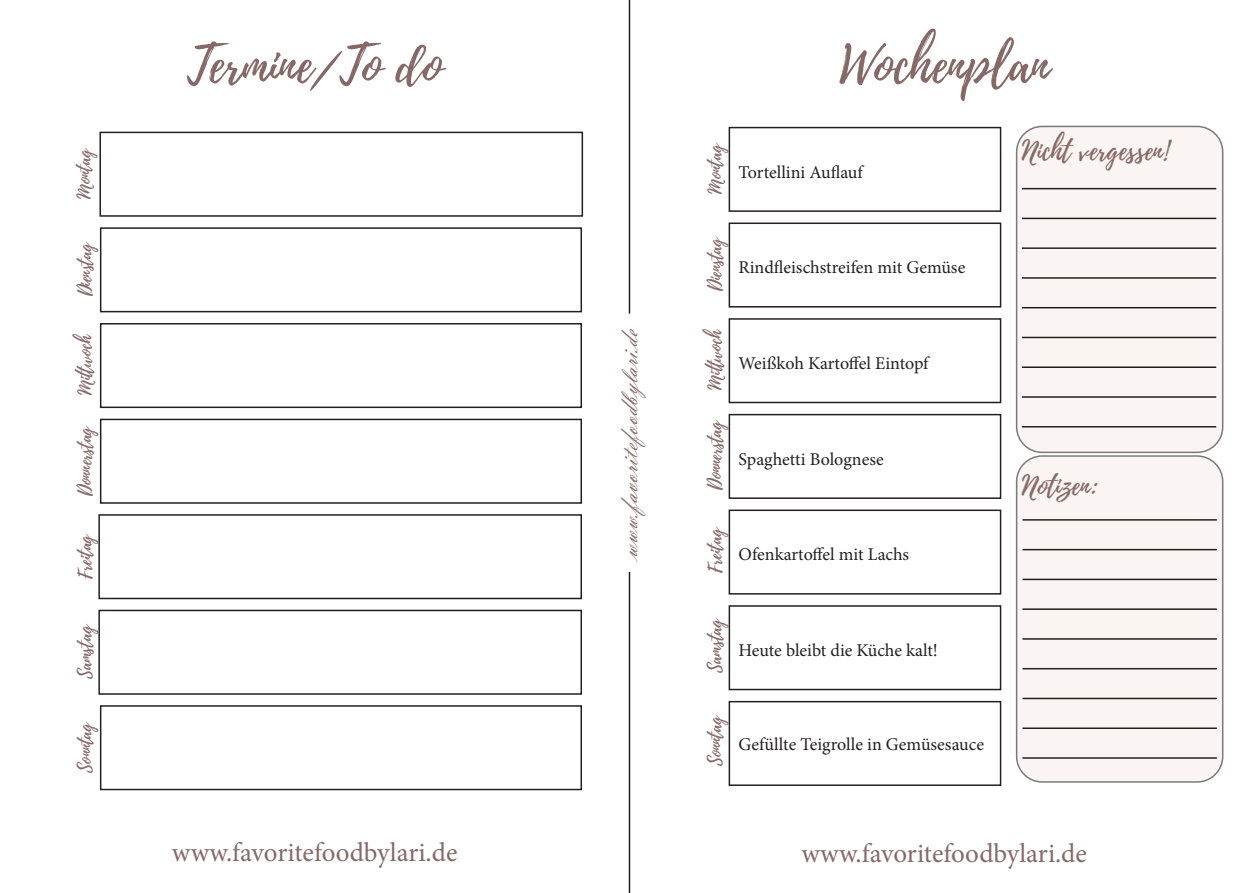
<style>
.page{position:relative;width:1259px;height:893px;background:#fff}
.page>*{position:absolute;margin:0;border:0;box-sizing:border-box;transform-origin:0 0}
.t1{font:51px "Playlist Script";color:#866967}
.t2{font:27px "Minion Pro";color:#866967}
.t3{font:27px "Vladimir Script";color:#866967}
.t4{font:27px "Playlist Script";color:#866967}
.t5{font:18px "Minion Pro";color:#231f20}
.t6{font:18px "Playlist Script";color:#866967}
</style>
<div class="page">
<hr style="left:629px;top:0;width:1px;height:314px;background:#231f20">
<hr style="left:629px;top:572px;width:1px;height:321px;background:#231f20">
<div style="left:728px;top:127px;width:273px;height:85px;border:2px solid #231f20"></div>
<div style="left:728px;top:223px;width:273px;height:85px;border:2px solid #231f20"></div>
<div style="left:728px;top:318px;width:273px;height:85px;border:2px solid #231f20"></div>
<div style="left:728px;top:414px;width:273px;height:85px;border:2px solid #231f20"></div>
<div style="left:728px;top:510px;width:273px;height:85px;border:2px solid #231f20"></div>
<div style="left:728px;top:605px;width:273px;height:85px;border:2px solid #231f20"></div>
<div style="left:728px;top:701px;width:273px;height:85px;border:2px solid #231f20"></div>
<div style="left:1016px;top:456px;width:206px;height:326px;background:#faf4f2;border-radius:26px"></div>
<div style="left:1016px;top:455px;width:207px;height:328px;border:2px solid #231f20;border-radius:26px"></div>
<div style="left:1016px;top:126px;width:206px;height:326px;background:#faf4f2;border-radius:26px"></div>
<div style="left:1016px;top:126px;width:207px;height:327px;border:2px solid #231f20;border-radius:26px"></div>
<div style="left:99px;top:132px;width:484px;height:85px;border:2px solid #231f20"></div>
<div style="left:100px;top:227px;width:482px;height:85px;border:2px solid #231f20"></div>
<div style="left:100px;top:323px;width:482px;height:85px;border:2px solid #231f20"></div>
<div style="left:100px;top:419px;width:482px;height:85px;border:2px solid #231f20"></div>
<div style="left:98px;top:514px;width:484px;height:85px;border:2px solid #231f20"></div>
<div style="left:98px;top:610px;width:484px;height:85px;border:2px solid #231f20"></div>
<div style="left:100px;top:705px;width:482px;height:85px;border:2px solid #231f20"></div>
<hr style="left:1022px;top:188px;width:194px;height:1px;background:#231f20">
<hr style="left:1022px;top:218px;width:194px;height:1px;background:#231f20">
<hr style="left:1022px;top:247px;width:194px;height:2px;background:#231f20">
<hr style="left:1022px;top:277px;width:194px;height:2px;background:#231f20">
<hr style="left:1022px;top:307px;width:194px;height:1px;background:#231f20">
<hr style="left:1022px;top:337px;width:194px;height:1px;background:#231f20">
<hr style="left:1022px;top:366px;width:194px;height:2px;background:#231f20">
<hr style="left:1022px;top:396px;width:194px;height:2px;background:#231f20">
<hr style="left:1022px;top:426px;width:194px;height:1px;background:#231f20">
<hr style="left:1022px;top:519px;width:194px;height:2px;background:#231f20">
<hr style="left:1022px;top:549px;width:194px;height:1px;background:#231f20">
<hr style="left:1022px;top:579px;width:194px;height:1px;background:#231f20">
<hr style="left:1022px;top:608px;width:194px;height:2px;background:#231f20">
<hr style="left:1022px;top:638px;width:194px;height:2px;background:#231f20">
<hr style="left:1022px;top:668px;width:194px;height:1px;background:#231f20">
<hr style="left:1022px;top:698px;width:194px;height:1px;background:#231f20">
<hr style="left:1022px;top:727px;width:194px;height:2px;background:#231f20">
<hr style="left:1022px;top:757px;width:194px;height:2px;background:#231f20">
<p class="t6" style="left:71px;top:199px;width:54px;rotate:-90deg">Montag</p>
<p class="t6" style="left:72px;top:296px;width:57px;rotate:-90deg">Dienstag</p>
<p class="t6" style="left:72px;top:395px;width:61px;rotate:-90deg">Mittwoch</p>
<p class="t6" style="left:72px;top:496px;width:73px;rotate:-90deg">Donnerstag</p>
<p class="t6" style="left:72px;top:579px;width:48px;rotate:-90deg">Freitag</p>
<p class="t6" style="left:72px;top:679px;width:58px;rotate:-90deg">Samstag</p>
<p class="t6" style="left:72px;top:772px;width:54px;rotate:-90deg">Sonntag</p>
<h1 class="t1" style="left:187px;top:29px;width:257px">Termine/To do</h1>
<h2 class="t2" style="left:172px;top:834px;width:287px">www.favoritefoodbylari.de</h2>
<h2 class="t3" style="left:613px;top:559px;width:235px;rotate:-90deg">www.favoritefoodbylari.de</h2>
<h1 class="t1" style="left:839px;top:29px;width:211px">Wochenplan</h1>
<p class="t6" style="left:702px;top:194px;width:54px;rotate:-90deg">Montag</p>
<p class="t5" style="left:738px;top:160px;width:126px">Tortellini Auflauf</p>
<h2 class="t4" style="left:1022px;top:132px;width:148px">Nicht vergessen!</h2>
<p class="t6" style="left:702px;top:291px;width:57px;rotate:-90deg">Dienstag</p>
<p class="t6" style="left:702px;top:390px;width:61px;rotate:-90deg">Mittwoch</p>
<p class="t6" style="left:702px;top:490px;width:73px;rotate:-90deg">Donnerstag</p>
<p class="t6" style="left:702px;top:573px;width:48px;rotate:-90deg">Freitag</p>
<p class="t5" style="left:738px;top:255px;width:228px">Rindfleischstreifen mit Gemüse</p>
<p class="t5" style="left:738px;top:351px;width:191px">Weißkoh Kartoffel Eintopf</p>
<p class="t5" style="left:738px;top:447px;width:147px">Spaghetti Bolognese</p>
<p class="t5" style="left:738px;top:542px;width:172px">Ofenkartoffel mit Lachs</p>
<h2 class="t4" style="left:1022px;top:466px;width:78px">Notizen:</h2>
<p class="t6" style="left:702px;top:673px;width:58px;rotate:-90deg">Samstag</p>
<p class="t5" style="left:738px;top:638px;width:201px">Heute bleibt die Küche kalt!</p>
<p class="t6" style="left:702px;top:766px;width:54px;rotate:-90deg">Sonntag</p>
<p class="t5" style="left:738px;top:732px;width:247px">Gefüllte Teigrolle in Gemüsesauce</p>
<h2 class="t2" style="left:801px;top:836px;width:287px">www.favoritefoodbylari.de</h2>
</div>
